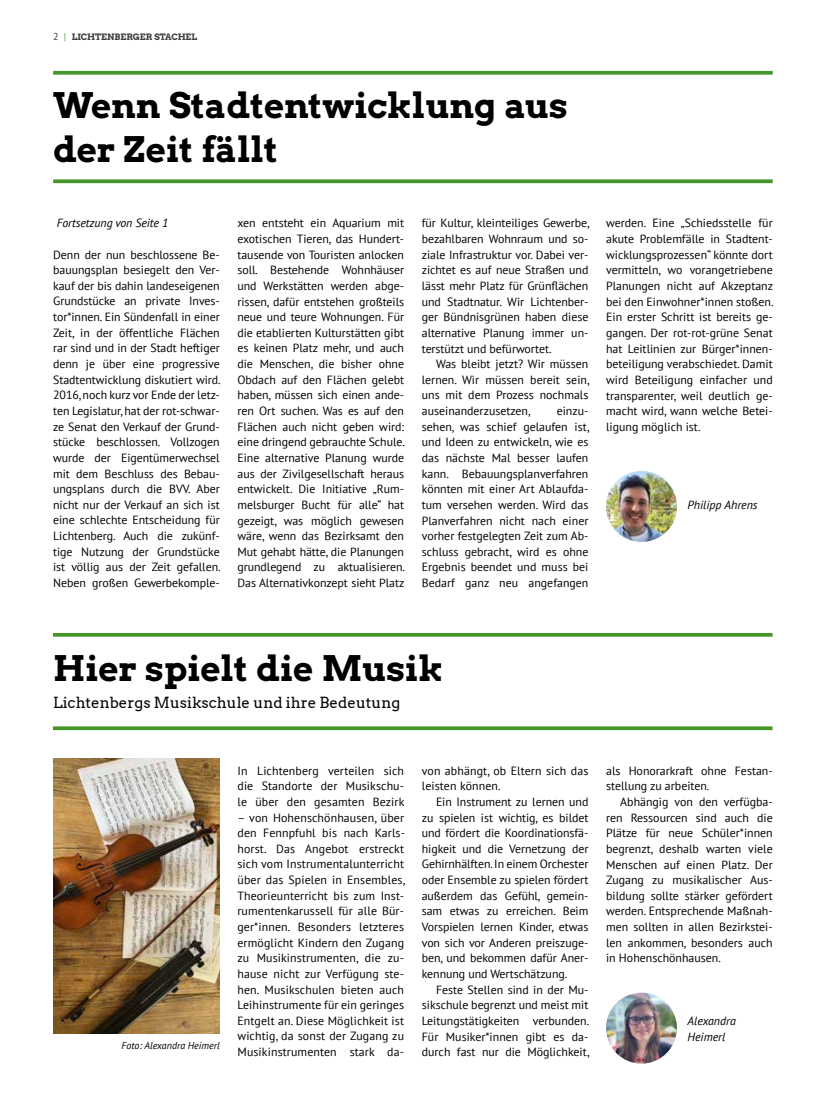
<style>
.page{position:relative;width:833px;height:1117px;background:#fff}
.page>*{position:absolute;margin:0;border:0;box-sizing:border-box;transform-origin:0 0}
.t1{font:35px/43.8px "Arvo Gruen";color:#000}
.t2{font:15px "Arvo";color:#000}
.t3{font:11.88px/15.6px "PT Sans";color:#000;text-align:justify}
.t4{font:italic 11.88px/15.6px "PT Sans";color:#000}
.t5{font:italic 10px "PT Sans";color:#000}
.t6{font:8.75px "Arvo Gruen";color:#3c3c3b}
.s1{font-family:"PT Sans";font-size:10px}
.s2{font-family:"PT Sans";font-size:10px;color:#5e9e3b}
</style>
<div class="page">
<svg style="left:53px;top:71px;width:719px;height:4px;background:#559e3c"></svg>
<svg style="left:53px;top:179px;width:719px;height:4px;background:#59a141"></svg>
<img style="left:606px;top:471px;width:71px;height:71px;border-radius:35px">
<hr style="left:53px;top:633px;width:719px;height:3px;background:#46962b">
<svg style="left:53px;top:726px;width:719px;height:4px;background:#58a03f"></svg>
<img style="left:606px;top:992px;width:71px;height:71px;border-radius:35px">
<img style="left:53px;top:758px;width:167px;height:275px">
<p class="t6" style="left:53px;top:31px;width:146px"><span class="s1">2</span> <span class="s2">|</span> LICHTENBERGER STACHEL</p>
<h1 class="t1" style="left:53px;top:82px;width:516px">Wenn Stadtentwicklung aus der Zeit fällt</h1>
<p class="t4" style="left:57px;top:215px;width:113px">Fortsetzung von Seite 1</p>
<p class="t3" style="left:53px;top:246px;width:169px">Denn der nun beschlossene Be&shy;bauungsplan besiegelt den Ver&shy;kauf der bis dahin landeseigenen Grundstücke an private Inves&shy;tor*innen. Ein Sündenfall in einer Zeit, in der öffentliche Flächen rar sind und in der Stadt heftiger denn je über eine progressive Stadtentwicklung diskutiert wird.<br>2016, noch kurz vor Ende der letz&shy;ten Legislatur, hat der rot-schwar&shy;ze Senat den Verkauf der Grund&shy;stücke beschlossen. Vollzogen wurde der Eigentümerwechsel mit dem Beschluss des Bebau&shy;ungsplans durch die BVV. Aber nicht nur der Verkauf an sich ist eine schlechte Entscheidung für Lichtenberg. Auch die zukünf&shy;tige Nutzung der Grundstücke ist völlig aus der Zeit gefallen.<br>Neben großen Gewerbekomple-</p>
<p class="t3" style="left:237px;top:215px;width:169px">xen entsteht ein Aquarium mit exotischen Tieren, das Hundert&shy;tausende von Touristen anlocken soll. Bestehende Wohnhäuser und Werkstätten werden abge&shy;rissen, dafür entstehen großteils neue und teure Wohnungen. Für die etablierten Kulturstätten gibt es keinen Platz mehr, und auch die Menschen, die bisher ohne Obdach auf den Flächen gelebt haben, müssen sich einen ande&shy;ren Ort suchen. Was es auf den Flächen auch nicht geben wird: eine dringend gebrauchte Schule.<br>Eine alternative Planung wurde aus der Zivilgesellschaft heraus entwickelt. Die Initiative „Rum&shy;melsburger Bucht für alle“ hat gezeigt, was möglich gewesen wäre, wenn das Bezirksamt den Mut gehabt hätte, die Planungen grundlegend zu aktualisieren.<br>Das Alternativkonzept sieht Platz</p>
<p class="t3" style="left:422px;top:215px;width:169px">für Kultur, kleinteiliges Gewerbe, bezahlbaren Wohnraum und so&shy;ziale Infrastruktur vor. Dabei ver&shy;zichtet es auf neue Straßen und lässt mehr Platz für Grünflächen und Stadtnatur. Wir Lichtenber&shy;ger Bündnisgrünen haben diese alternative Planung immer un&shy;terstützt und befürwortet.</p>
<p class="t3" style="left:422px;top:356px;width:169px;text-indent:14px">Was bleibt jetzt? Wir müssen lernen. Wir müssen bereit sein, uns mit dem Prozess nochmals auseinanderzusetzen,</p>
<p class="t3" style="left:422px;top:403px;width:169px;text-indent:135px">einzu&shy;sehen, was schief gelaufen ist, und Ideen zu entwickeln, wie es das nächste Mal besser laufen kann. Bebauungsplanverfahren könnten mit einer Art Ablaufda&shy;tum versehen werden. Wird das Planverfahren nicht nach einer vorher festgelegten Zeit zum Ab&shy;schluss gebracht, wird es ohne Ergebnis beendet und muss bei Bedarf ganz neu angefangen</p>
<p class="t3" style="left:606px;top:215px;width:169px">werden. Eine „Schiedsstelle für akute Problemfälle in Stadtent&shy;wicklungsprozessen“ könnte dort vermitteln, wo vorangetriebene Planungen nicht auf Akzeptanz bei den Einwohner*innen stoßen.<br>Ein erster Schritt ist bereits ge&shy;gangen. Der rot-rot-grüne Senat hat Leitlinien zur Bürger*innen&shy;beteiligung verabschiedet. Damit wird Beteiligung einfacher und transparenter, weil deutlich ge&shy;macht wird, wann welche Betei&shy;ligung möglich ist.</p>
<p class="t4" style="left:687px;top:496px;width:72px">Philipp Ahrens</p>
<h1 class="t1" style="left:53px;top:644px;width:392px">Hier spielt die Musik</h1>
<p class="t2" style="left:53px;top:693px;width:348px">Lichtenbergs Musikschule und ihre Bedeutung</p>
<p class="t5" style="left:121px;top:1038px;width:100px">Foto: Alexandra Heimerl</p>
<p class="t3" style="left:237px;top:762px;width:168px">In Lichtenberg verteilen sich die Standorte der Musikschu&shy;le über den gesamten Bezirk</p>
<p class="t3" style="left:237px;top:809px;width:169px">– von Hohenschönhausen, über den Fennpfuhl bis nach Karls&shy;horst. Das Angebot erstreckt sich vom Instrumentalunterricht über das Spielen in Ensembles, Theorieunterricht bis zum Inst&shy;rumentenkarussell für alle Bür&shy;ger*innen. Besonders letzteres ermöglicht Kindern den Zugang zu Musikinstrumenten, die zu&shy;hause nicht zur Verfügung ste&shy;hen. Musikschulen bieten auch Leihinstrumente für ein geringes Entgelt an. Diese Möglichkeit ist wichtig, da sonst der Zugang zu Musikinstrumenten stark da-</p>
<p class="t3" style="left:422px;top:762px;width:168px">von abhängt, ob Eltern sich das leisten können.</p>
<p class="t3" style="left:422px;top:793px;width:168px;text-indent:14px">Ein Instrument zu lernen und zu spielen ist wichtig, es bildet und fördert die Koordinationsfä&shy;higkeit und die Vernetzung der Gehirnhälften. In einem Orchester oder Ensemble zu spielen fördert außerdem das Gefühl, gemein&shy;sam etwas zu erreichen. Beim Vorspielen lernen Kinder, etwas von sich vor Anderen preiszuge&shy;ben, und bekommen dafür Aner&shy;kennung und Wertschätzung.</p>
<p class="t3" style="left:422px;top:981px;width:169px;text-indent:14px">Feste Stellen sind in der Mu&shy;sikschule begrenzt und meist mit Leitungstätigkeiten verbunden.<br>Für Musiker*innen gibt es da&shy;durch fast nur die Möglichkeit,</p>
<p class="t3" style="left:606px;top:762px;width:168px">als Honorarkraft ohne Festan&shy;stellung zu arbeiten.</p>
<p class="t3" style="left:606px;top:793px;width:168px;text-indent:14px">Abhängig von den verfügba&shy;ren Ressourcen sind auch die Plätze für neue Schüler*innen begrenzt, deshalb warten viele Menschen auf einen Platz. Der Zugang zu musikalischer Aus&shy;bildung sollte stärker gefördert werden. Entsprechende Maßnah&shy;men sollten in allen Bezirkstei&shy;len ankommen, besonders auch in Hohenschönhausen.</p>
<p class="t4" style="left:687px;top:1012px;width:50px">Alexandra<br>Heimerl</p>
</div>
